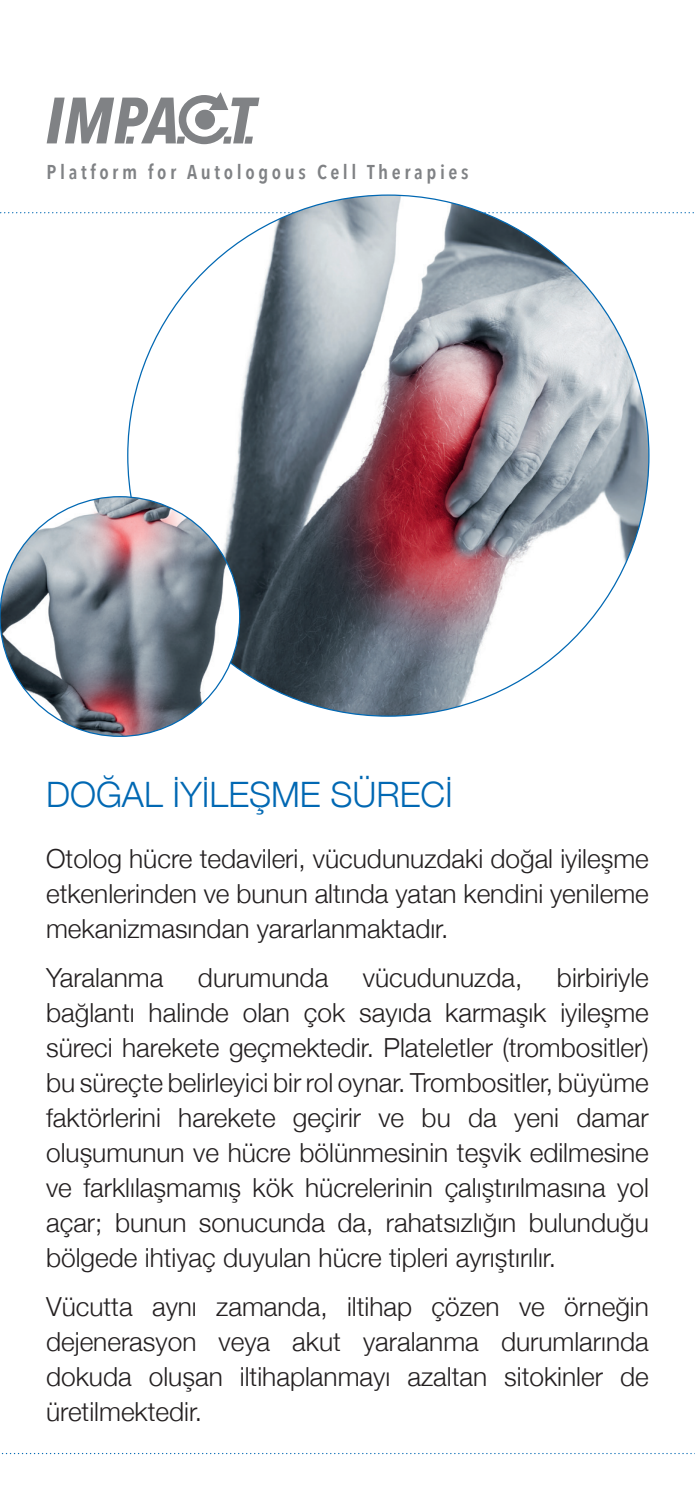
<style>
.page{position:relative;width:695px;height:1489px;background:#fff}
.page>*{position:absolute;margin:0;border:0;box-sizing:border-box;transform-origin:0 0}
.t1{font:300 35px "Helvetica Neue";color:#0168b3}
.t2{font:300 26.25px/35px "Helvetica Neue";color:#231f20;text-align:justify}
.t3{font:600 20px "Avenir Next Condensed";letter-spacing:.18em;color:#808285}
</style>
<div class="page">
<svg style="left:0;top:212px;width:694px;height:1px"></svg>
<img style="left:128px;top:195px;width:520px;height:521px;border-radius:260px">
<img style="left:0;top:496px;width:239px;height:240px;border-radius:120px">
<svg style="left:47px;top:92px;width:212px;height:52px"></svg>
<p class="t3" style="left:47px;top:154px;width:423px">Platform for Autologous Cell Therapies</p>
<h1 class="t1" style="left:46px;top:766px;width:408px">DOĞAL İYİLEŞME SÜRECİ</h1>
<p class="t2" style="left:46px;top:839px;width:604px">Otolog hücre tedavileri, vücudunuzdaki doğal iyileşme etkenlerinden ve bunun altında yatan kendini yenileme mekanizmasından yararlanmaktadır.</p>
<p class="t2" style="left:46px;top:958px;width:119px">Yaralanma</p>
<p class="t2" style="left:198px;top:958px;width:132px">durumunda</p>
<p class="t2" style="left:363px;top:958px;width:161px">vücudunuzda,</p>
<p class="t2" style="left:46px;top:958px;width:604px;text-indent:510px">birbiriyle bağlantı halinde olan çok sayıda karmaşık iyileşme süreci harekete geçmektedir. Plateletler (trombositler) bu süreçte belirleyici bir rol oynar. Trombositler, büyüme faktörlerini harekete geçirir ve bu da yeni damar oluşumunun ve hücre bölünmesinin teşvik edilmesine ve farklılaşmamış kök hücrelerinin çalıştırılmasına yol açar; bunun sonucunda da, rahatsızlığın bulunduğu bölgede ihtiyaç duyulan hücre tipleri ayrıştırılır.</p>
<p class="t2" style="left:46px;top:1287px;width:604px">Vücutta aynı zamanda, iltihap çözen ve örneğin dejenerasyon veya akut yaralanma durumlarında dokuda oluşan iltihaplanmayı azaltan sitokinler de üretilmektedir.</p>
</div>
